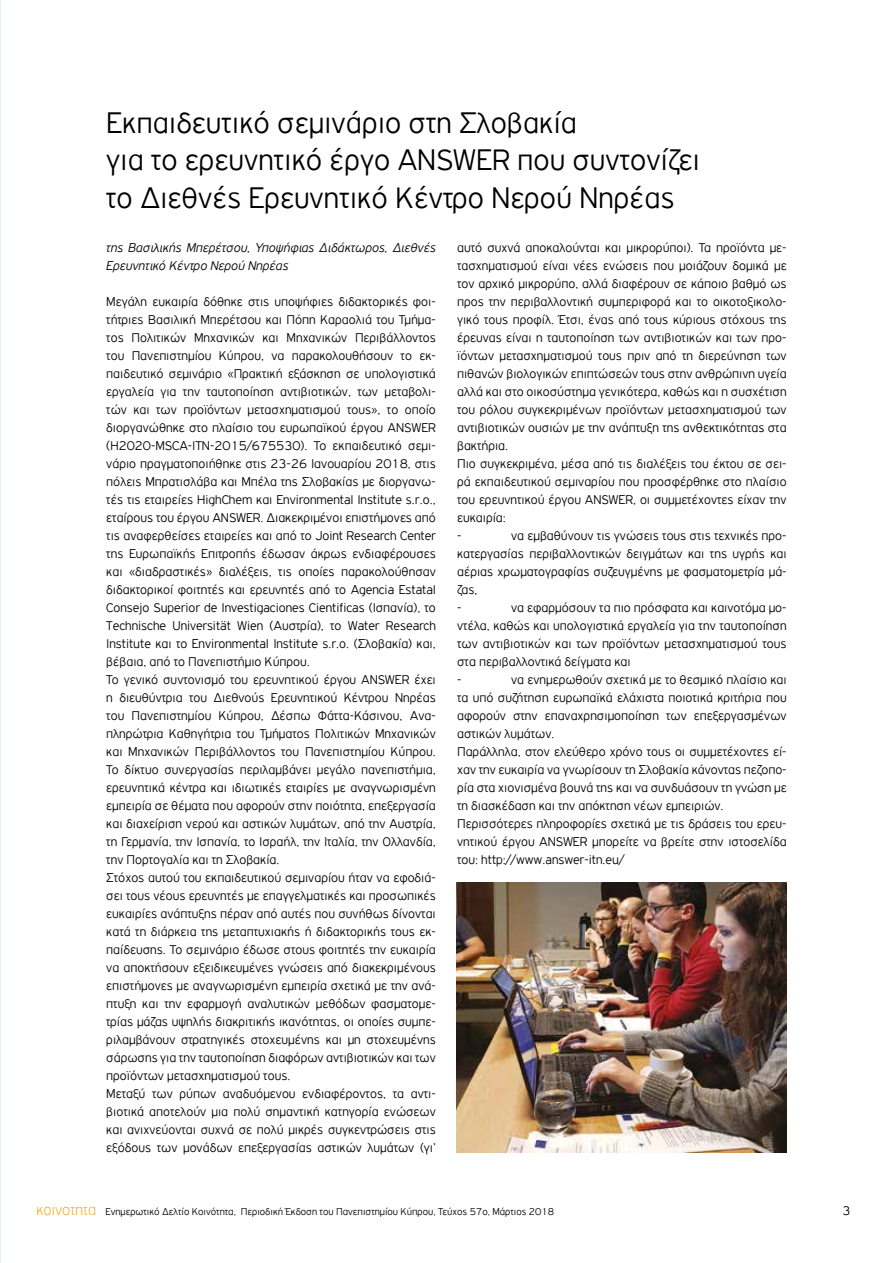
<style>
.page{position:relative;width:893px;height:1263px;background:#fff}
.page>*{position:absolute;margin:0;border:0;box-sizing:border-box;transform-origin:0 0}
.t1{font:300 31.5px/37.5px "PF Highway Gothic";color:#000}
.t2{font:300 13.5px/18px "PF Highway Gothic";color:#000}
.t3{font:italic 300 13.5px/18px "PF Highway Gothic";color:#000}
.t4{font:300 10.5px "PF Highway Gothic";color:#000}
.s1{font-weight:100;font-size:16.5px;color:#f6a100}
</style>
<div class="page">
<img style="left:456px;top:882px;width:331px;height:270px">
<h1 class="t1" style="left:106px;top:103px;width:595px">Εκπαιδευτικό σεμινάριο στη Σλοβακία<br>για το ερευνητικό έργο ANSWER που συντονίζει το Διεθνές Ερευνητικό Κέντρο Νερού Νηρέας</h1>
<p class="t3" style="left:106px;top:239px;width:331px">της Βασιλικής Μπερέτσου, Υποψήφιας Διδάκτωρος, Διεθνές<br>Ερευνητικό Κέντρο Νερού Νηρέας</p>
<p class="t2" style="left:106px;top:293px;width:331px">Μεγάλη ευκαιρία δόθηκε στις υποψήφιες διδακτορικές φοι&shy;τήτριες Βασιλική Μπερέτσου και Πόπη Καραολιά του Τμήμα&shy;τος Πολιτικών Μηχανικών και Μηχανικών Περιβάλλοντος του Πανεπιστημίου Κύπρου, να παρακολουθήσουν το εκ&shy;παιδευτικό σεμινάριο «Πρακτική εξάσκηση σε υπολογιστικά εργαλεία για την ταυτοποίηση αντιβιοτικών, των μεταβολι&shy;τών και των προϊόντων μετασχηματισμού τους», το οποίο διοργανώθηκε στο πλαίσιο του ευρωπαϊκού έργου ANSWER (H2020-MSCA-ITN-2015/675530). Το εκπαιδευτικό σεμι&shy;νάριο πραγματοποιήθηκε στις 23-26 Ιανουαρίου 2018, στις πόλεις Μπρατισλάβα και Μπέλα της Σλοβακίας με διοργανω&shy;τές τις εταιρείες HighChem και Environmental Institute s.r.o., εταίρους του έργου ANSWER. Διακεκριμένοι επιστήμονες από τις αναφερθείσες εταιρείες και από το Joint Research Center της Ευρωπαϊκής Επιτροπής έδωσαν άκρως ενδιαφέρουσες και «διαδραστικές» διαλέξεις, τις οποίες παρακολούθησαν διδακτορικοί φοιτητές και ερευνητές από το Agencia Estatal Consejo Superior de Investigaciones Cientificas (Ισπανία), το Technische Universität Wien (Αυστρία), το Water Research Institute και το Environmental Institute s.r.o. (Σλοβακία) και, βέβαια, από το Πανεπιστήμιο Κύπρου.<br>Το γενικό συντονισμό τoυ ερευνητικού έργου ANSWER έχει η διευθύντρια του Διεθνούς Ερευνητικού Κέντρου Νηρέας του Πανεπιστημίου Κύπρου, Δέσπω Φάττα-Κάσινου, Ανα&shy;πληρώτρια Καθηγήτρια του Τμήματος Πολιτικών Μηχανικών και Μηχανικών Περιβάλλοντος του Πανεπιστημίου Κύπρου.<br>Το δίκτυο συνεργασίας περιλαμβάνει μεγάλο πανεπιστήμια, ερευνητικά κέντρα και ιδιωτικές εταιρίες με αναγνωρισμένη εμπειρία σε θέματα που αφορούν στην ποιότητα, επεξεργασία και διαχείριση νερού και αστικών λυμάτων, από την Αυστρία, τη Γερμανία, την Ισπανία, το Ισραήλ, την Ιταλία, την Ολλανδία, την Πορτογαλία και τη Σλοβακία.<br>Στόχος αυτού του εκπαιδευτικού σεμιναρίου ήταν να εφοδιά&shy;σει τους νέους ερευνητές με επαγγελματικές και προσωπικές ευκαιρίες ανάπτυξης πέραν από αυτές που συνήθως δίνονται κατά τη διάρκεια της μεταπτυχιακής ή διδακτορικής τους εκ&shy;παίδευσης. Το σεμινάριο έδωσε στους φοιτητές την ευκαιρία να αποκτήσουν εξειδικευμένες γνώσεις από διακεκριμένους επιστήμονες με αναγνωρισμένη εμπειρία σχετικά με την ανά&shy;πτυξη και την εφαρμογή αναλυτικών μεθόδων φασματομε&shy;τρίας μάζας υψηλής διακριτικής ικανότητας, οι οποίες συμπε&shy;ριλαμβάνουν στρατηγικές στοχευμένης και μη στοχευμένης σάρωσης για την ταυτοποίηση διαφόρων αντιβιοτικών και των προϊόντων μετασχηματισμού τους.<br>Μεταξύ των ρύπων αναδυόμενου ενδιαφέροντος, τα αντι&shy;βιοτικά αποτελούν μια πολύ σημαντική κατηγορία ενώσεων και ανιχνεύονται συχνά σε πολύ μικρές συγκεντρώσεις στις εξόδους των μονάδων επεξεργασίας αστικών λυμάτων (γι’</p>
<p class="t2" style="left:457px;top:238px;width:331px">αυτό συχνά αποκαλούνται και μικρορύποι). Τα προϊόντα με&shy;τασχηματισμού είναι νέες ενώσεις που μοιάζουν δομικά με τον αρχικό μικρορύπο, αλλά διαφέρουν σε κάποιο βαθμό ως προς την περιβαλλοντική συμπεριφορά και το οικοτοξικολο&shy;γικό τους προφίλ. Έτσι, ένας από τους κύριους στόχους της έρευνας είναι η ταυτοποίηση των αντιβιοτικών και των προ&shy;ϊόντων μετασχηματισμού τους πριν από τη διερεύνηση των πιθανών βιολογικών επιπτώσεών τους στην ανθρώπινη υγεία αλλά και στο οικοσύστημα γενικότερα, καθώς και η συσχέτιση του ρόλου συγκεκριμένων προϊόντων μετασχηματισμού των αντιβιοτικών ουσιών με την ανάπτυξη της ανθεκτικότητας στα βακτήρια.<br>Πιο συγκεκριμένα, μέσα από τις διαλέξεις του έκτου σε σει&shy;ρά εκπαιδευτικού σεμιναρίου που προσφέρθηκε στο πλαίσιο του ερευνητικού έργου ANSWER, οι συμμετέχοντες είχαν την ευκαιρία:<br>-</p>
<p class="t2" style="left:457px;top:526px;width:331px;text-indent:54px">να εμβαθύνουν τις γνώσεις τους στις τεχνικές προ&shy;κατεργασίας περιβαλλοντικών δειγμάτων και της υγρής και αέριας χρωματογραφίας συζευγμένης με φασματομετρία μά&shy;ζας,<br>-</p>
<p class="t2" style="left:457px;top:598px;width:331px;text-indent:54px">να εφαρμόσουν τα πιο πρόσφατα και καινοτόμα μο&shy;ντέλα, καθώς και υπολογιστικά εργαλεία για την ταυτοποίηση των αντιβιοτικών και των προϊόντων μετασχηματισμού τους στα περιβαλλοντικά δείγματα και<br>-</p>
<p class="t2" style="left:457px;top:670px;width:331px;text-indent:54px">να ενημερωθούν σχετικά με το θεσμικό πλαίσιο και τα υπό συζήτηση ευρωπαϊκά ελάχιστα ποιοτικά κριτήρια που αφορούν στην επαναχρησιμοποίηση των επεξεργασμένων αστικών λυμάτων.<br>Παράλληλα, στον ελεύθερο χρόνο τους οι συμμετέχοντες εί&shy;χαν την ευκαιρία να γνωρίσουν τη Σλοβακία κάνοντας πεζοπο&shy;ρία στα χιονισμένα βουνά της και να συνδυάσουν τη γνώση με τη διασκέδαση και την απόκτηση νέων εμπειριών.<br>Περισσότερες πληροφορίες σχετικά με τις δράσεις του ερευ&shy;νητικού έργου ANSWER μπορείτε να βρείτε στην ιστοσελίδα του: http://www.answer-itn.eu/</p>
<p class="t4" style="left:36px;top:1206px;width:519px"><span class="s1">κοινοτητα</span> Ενημερωτικό Δελτίο Κοινότητα, Περιοδική Έκδοση του Πανεπιστημίου Κύπρου, Τεύχος 57o, Μάρτιος 2018</p>
<p class="t2" style="left:842px;top:1202px;width:10px">3</p>
</div>
